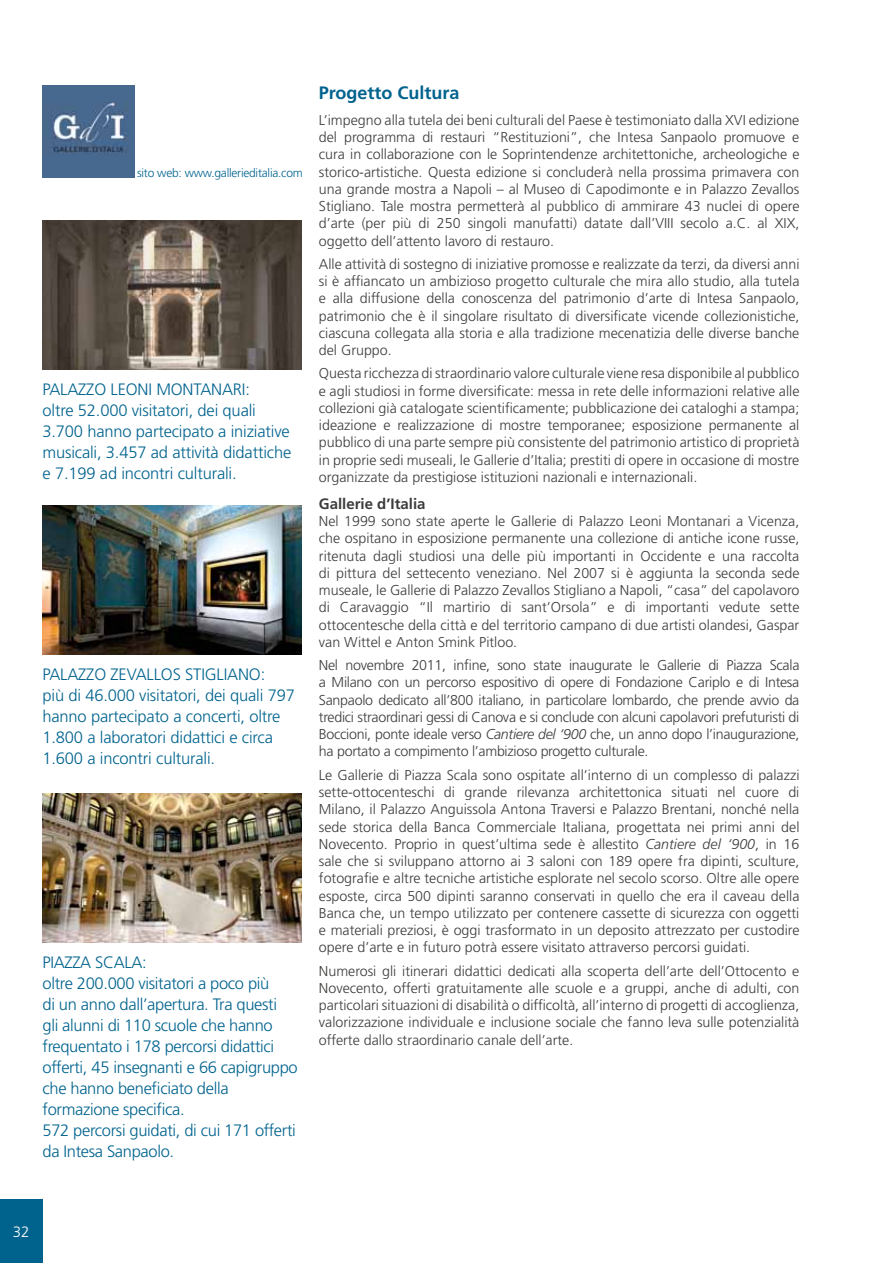
<style>
.page{position:relative;width:893px;height:1263px;background:#fff}
.page>*{position:absolute;margin:0;border:0;box-sizing:border-box;transform-origin:0 0}
.t1{font:700 18px "Frutiger LT Std";color:#00638e}
.t2{font:300 16.5px/21px "Frutiger LT Std";letter-spacing:-.01em;color:#00638e}
.t3{font:700 15px "Frutiger LT Std";color:#3c3c3b}
.t4{font:300 15px "Frutiger LT Std";color:#fff}
.t5{font:300 14.25px/17.2px "Frutiger LT Std";color:#3c3c3b;text-align:justify}
.t6{font:300 12px "Frutiger LT Std";letter-spacing:-.02em;color:#00638e}
.s1{font-style:italic}
</style>
<div class="page">
<img style="left:43px;top:220px;width:259px;height:149px">
<img style="left:43px;top:506px;width:259px;height:149px">
<img style="left:43px;top:794px;width:259px;height:148px">
<img style="left:43px;top:85px;width:92px;height:92px">
<div style="left:0;top:1199px;width:43px;height:64px;background:#00638e"></div>
<p class="t6" style="left:137px;top:166px;width:167px">sito web: www.gallerieditalia.com</p>
<p class="t2" style="left:43px;top:379px;width:250px">PALAZZO LEONI MONTANARI:<br>oltre 52.000 visitatori, dei quali 3.700 hanno partecipato a iniziative musicali, 3.457 ad attività didattiche e 7.199 ad incontri culturali.</p>
<p class="t2" style="left:43px;top:664px;width:254px">PALAZZO ZEVALLOS STIGLIANO:<br>più di 46.000 visitatori, dei quali 797 hanno partecipato a concerti, oltre 1.800 a laboratori didattici e circa 1.600 a incontri culturali.</p>
<p class="t2" style="left:43px;top:952px;width:257px">PIAZZA SCALA:<br>oltre 200.000 visitatori a poco più<br>di un anno dall’apertura. Tra questi<br>gli alunni di 110 scuole che hanno frequentato i 178 percorsi didattici offerti, 45 insegnanti e 66 capigruppo che hanno beneficiato della formazione specifica.<br>572 percorsi guidati, di cui 171 offerti da Intesa Sanpaolo.</p>
<p class="t1" style="left:319px;top:82px;width:142px">Progetto Cultura</p>
<p class="t5" style="left:319px;top:111px;width:482px">L’impegno alla tutela dei beni culturali del Paese è testimoniato dalla XVI edizione del programma di restauri “Restituzioni”, che Intesa Sanpaolo promuove e cura in collaborazione con le Soprintendenze architettoniche, archeologiche e storico-artistiche. Questa edizione si concluderà nella prossima primavera con una grande mostra a Napoli – al Museo di Capodimonte e in Palazzo Zevallos Stigliano. Tale mostra permetterà al pubblico di ammirare 43 nuclei di opere d’arte (per più di 250 singoli manufatti) datate dall’VIII secolo a.C. al XIX, oggetto dell’attento lavoro di restauro.</p>
<p class="t5" style="left:319px;top:256px;width:482px">Alle attività di sostegno di iniziative promosse e realizzate da terzi, da diversi anni si è affiancato un ambizioso progetto culturale che mira allo studio, alla tutela e alla diffusione della conoscenza del patrimonio d’arte di Intesa Sanpaolo, patrimonio che è il singolare risultato di diversificate vicende collezionistiche, ciascuna collegata alla storia e alla tradizione mecenatizia delle diverse banche del Gruppo.</p>
<p class="t5" style="left:319px;top:365px;width:482px">Questa ricchezza di straordinario valore culturale viene resa disponibile al pubblico e agli studiosi in forme diversificate: messa in rete delle informazioni relative alle collezioni già catalogate scientificamente; pubblicazione dei cataloghi a stampa; ideazione e realizzazione di mostre temporanee; esposizione permanente al pubblico di una parte sempre più consistente del patrimonio artistico di proprietà in proprie sedi museali, le Gallerie d’Italia; prestiti di opere in occasione di mostre organizzate da prestigiose istituzioni nazionali e internazionali.</p>
<p class="t3" style="left:319px;top:495px;width:108px">Gallerie d’Italia</p>
<p class="t5" style="left:319px;top:513px;width:482px">Nel 1999 sono state aperte le Gallerie di Palazzo Leoni Montanari a Vicenza, che ospitano in esposizione permanente una collezione di antiche icone russe, ritenuta dagli studiosi una delle più importanti in Occidente e una raccolta di pittura del settecento veneziano. Nel 2007 si è aggiunta la seconda sede museale, le Gallerie di Palazzo Zevallos Stigliano a Napoli, “casa” del capolavoro di Caravaggio “Il martirio di sant’Orsola” e di importanti vedute sette ottocentesche della città e del territorio campano di due artisti olandesi, Gaspar van Wittel e Anton Smink Pitloo.</p>
<p class="t5" style="left:319px;top:657px;width:482px">Nel novembre 2011, infine, sono state inaugurate le Gallerie di Piazza Scala a Milano con un percorso espositivo di opere di Fondazione Cariplo e di Intesa Sanpaolo dedicato all’800 italiano, in particolare lombardo, che prende avvio da tredici straordinari gessi di Canova e si conclude con alcuni capolavori prefuturisti di Boccioni, ponte ideale verso <span class="s1">Cantiere del ‘900</span> che, un anno dopo l’inaugurazione, ha portato a compimento l’ambizioso progetto culturale.</p>
<p class="t5" style="left:319px;top:766px;width:482px">Le Gallerie di Piazza Scala sono ospitate all’interno di un complesso di palazzi sette-ottocenteschi di grande rilevanza architettonica situati nel cuore di Milano, il Palazzo Anguissola Antona Traversi e Palazzo Brentani, nonché nella sede storica della Banca Commerciale Italiana, progettata nei primi anni del Novecento. Proprio in quest’ultima sede è allestito <span class="s1">Cantiere del ‘900</span>, in 16 sale che si sviluppano attorno ai 3 saloni con 189 opere fra dipinti, sculture, fotografie e altre tecniche artistiche esplorate nel secolo scorso. Oltre alle opere esposte, circa 500 dipinti saranno conservati in quello che era il caveau della Banca che, un tempo utilizzato per contenere cassette di sicurezza con oggetti e materiali preziosi, è oggi trasformato in un deposito attrezzato per custodire opere d’arte e in futuro potrà essere visitato attraverso percorsi guidati.</p>
<p class="t5" style="left:319px;top:962px;width:482px">Numerosi gli itinerari didattici dedicati alla scoperta dell’arte dell’Ottocento e Novecento, offerti gratuitamente alle scuole e a gruppi, anche di adulti, con particolari situazioni di disabilità o difficoltà, all’interno di progetti di accoglienza, valorizzazione individuale e inclusione sociale che fanno leva sulle potenzialità offerte dallo straordinario canale dell’arte.</p>
<p class="t4" style="left:13px;top:1223px;width:18px">32</p>
</div>
